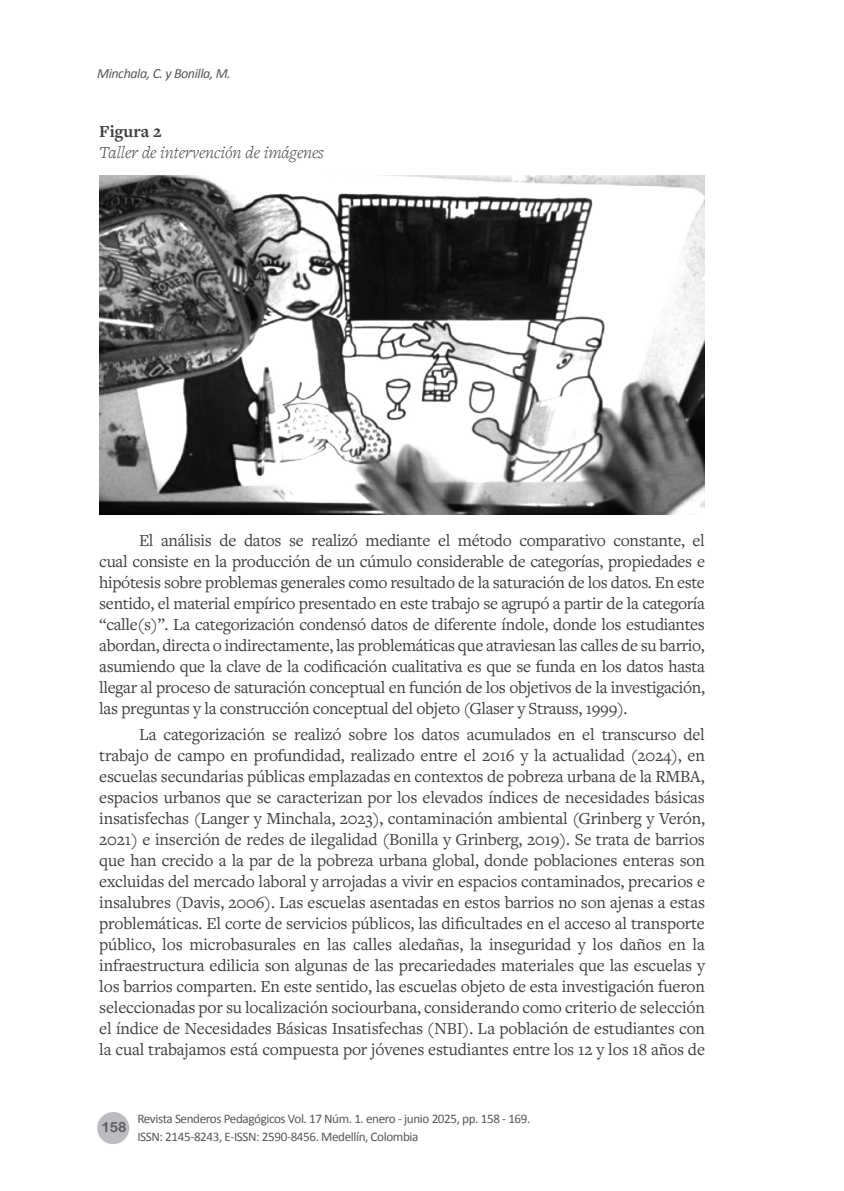
<style>
.page{position:relative;width:844px;height:1191px;background:#fff}
.page>*{position:absolute;margin:0;border:0;box-sizing:border-box;transform-origin:0 0}
.DEFFF{font:17.5px/21px "Freight Text Pro";letter-spacing:-.015em;color:#3e3e3f;text-align:justify}
.t1{font:italic 300 17.5px "Freight Text Pro";color:#3e3e3f}
.t2{font:700 17.5px "Freight Text Pro";color:#3e3e3f}
.t3{font:italic 14px "Calibri";letter-spacing:-.03em;color:#57585a}
.t4{font:14px "Arial Rounded MT Bold";color:#57585a}
.t5{font:13.12px/17.5px "Calibri";letter-spacing:-.03em;color:#57585a}
</style>
<div class="page">
<div style="left:97px;top:1112px;width:32px;height:32px;background:#bcbdc0;border-radius:50%"></div>
<img style="left:100px;top:175px;width:604px;height:340px">
<p class="t3" style="left:97px;top:65px;width:135px">Minchala, C. y Bonilla, M.</p>
<p class="t2" style="left:99px;top:119px;width:64px">Figura 2</p>
<p class="t1" style="left:99px;top:141px;width:226px">Taller de intervención de imágenes</p>
<p class="DEFFF" style="left:99px;top:529px;width:607px;text-indent:40px">El análisis de datos se realizó mediante el método comparativo constante, el cual consiste en la producción de un cúmulo considerable de categorías, propiedades e hipótesis sobre problemas generales como resultado de la saturación de los datos. En este sentido, el material empírico presentado en este trabajo se agrupó a partir de la categoría “calle(s)”. La categorización condensó datos de diferente índole, donde los estudiantes abordan, directa o indirectamente, las problemáticas que atraviesan las calles de su barrio, asumiendo que la clave de la codificación cualitativa es que se funda en los datos hasta llegar al proceso de saturación conceptual en función de los objetivos de la investigación, las preguntas y la construcción conceptual del objeto (Glaser y Strauss, 1999).</p>
<p class="DEFFF" style="left:99px;top:723px;width:607px;text-indent:40px">La categorización se realizó sobre los datos acumulados en el transcurso del trabajo de campo en profundidad, realizado entre el 2016 y la actualidad (2024), en escuelas secundarias públicas emplazadas en contextos de pobreza urbana de la RMBA, espacios urbanos que se caracterizan por los elevados índices de necesidades básicas insatisfechas (Langer y Minchala, 2023), contaminación ambiental (Grinberg y Verón, 2021) e inserción de redes de ilegalidad (Bonilla y Grinberg, 2019). Se trata de barrios que han crecido a la par de la pobreza urbana global, donde poblaciones enteras son excluidas del mercado laboral y arrojadas a vivir en espacios contaminados, precarios e insalubres (Davis, 2006). Las escuelas asentadas en estos barrios no son ajenas a estas problemáticas. El corte de servicios públicos, las dificultades en el acceso al transporte público, los microbasurales en las calles aledañas, la inseguridad y los daños en la infraestructura edilicia son algunas de las precariedades materiales que las escuelas y los barrios comparten. En este sentido, las escuelas objeto de esta investigación fueron seleccionadas por su localización sociourbana, considerando como criterio de selección el índice de Necesidades Básicas Insatisfechas (NBI). La población de estudiantes con la cual trabajamos está compuesta por jóvenes estudiantes entre los 12 y los 18 años de</p>
<p class="t4" style="left:101px;top:1118px;width:26px">158</p>
<p class="t5" style="left:137px;top:1110px;width:394px">Revista Senderos Pedagógicos Vol. 17 Núm. 1. enero - junio 2025, pp. 158 - 169.<br>ISSN: 2145-8243, E-ISSN: 2590-8456. Medellín, Colombia</p>
</div>
